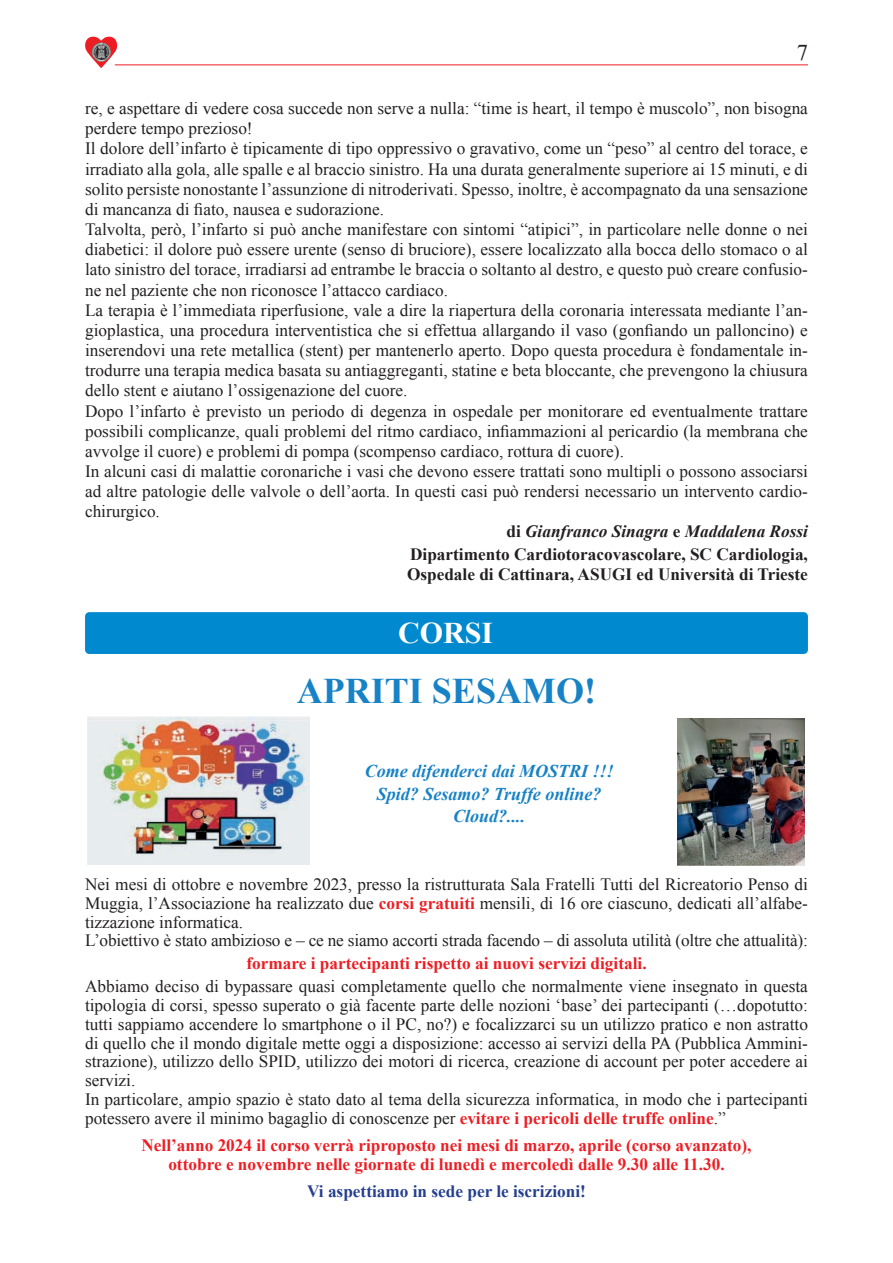
<style>
.page{position:relative;width:893px;height:1263px;background:#fff}
.page>*{position:absolute;margin:0;border:0;box-sizing:border-box;transform-origin:0 0}
.t1{font:700 36px "Times New Roman";color:#1782c5}
.t2{font:700 30px "Times New Roman";color:#fff}
.t3{font:22.5px "Times New Roman";color:#231f20}
.t4{font:italic 700 18px/22.5px "Times New Roman";color:#1782c5;text-align:center}
.t5{font:17.25px/18.8px "Times New Roman";color:#231f20}
.t6{font:700 17.25px/18.8px "Times New Roman";color:#ee1d23;text-align:center}
.t7{font:700 17.25px/19.4px "Times New Roman";color:#231f20}
.t8{font:italic 700 17.25px "Times New Roman";color:#231f20}
.t9{font:700 17.25px "Times New Roman";color:#253f8e}
.s1{font-style:normal}
.s2{font-weight:700;color:#ee1d23}
</style>
<div class="page">
<hr style="left:115px;top:64px;width:693px;height:1px;background:#ee1d23">
<svg style="left:85px;top:36px;width:33px;height:32px"></svg>
<img style="left:91px;top:42px;width:20px;height:20px;border-radius:10px">
<img style="left:87px;top:717px;width:223px;height:147px">
<img style="left:677px;top:718px;width:128px;height:148px">
<div style="left:85px;top:612px;width:723px;height:42px;background:#0089cf;border-radius:4px"></div>
<h3 class="t3" style="left:797px;top:38px;width:13px">7</h3>
<p class="t5" style="left:85px;top:99px;width:724px">re, e aspettare di vedere cosa succede non serve a nulla: “time is heart, il tempo è muscolo”, non bisogna</p>
<p class="t5" style="left:85px;top:119px;width:169px">perdere tempo prezioso!</p>
<p class="t5" style="left:85px;top:139px;width:724px">Il dolore dell’infarto è tipicamente di tipo oppressivo o gravativo, come un “peso” al centro del torace, e</p>
<p class="t5" style="left:85px;top:159px;width:724px">irradiato alla gola, alle spalle e al braccio sinistro. Ha una durata generalmente superiore ai 15 minuti, e di</p>
<p class="t5" style="left:85px;top:179px;width:724px">solito persiste nonostante l’assunzione di nitroderivati. Spesso, inoltre, è accompagnato da una sensazione</p>
<p class="t5" style="left:85px;top:199px;width:300px">di mancanza di fiato, nausea e sudorazione.</p>
<p class="t5" style="left:85px;top:220px;width:724px">Talvolta, però, l’infarto si può anche manifestare con sintomi “atipici”, in particolare nelle donne o nei</p>
<p class="t5" style="left:85px;top:240px;width:724px">diabetici: il dolore può essere urente (senso di bruciore), essere localizzato alla bocca dello stomaco o al</p>
<p class="t5" style="left:85px;top:260px;width:724px">lato sinistro del torace, irradiarsi ad entrambe le braccia o soltanto al destro, e questo può creare confusio-</p>
<p class="t5" style="left:85px;top:280px;width:365px">ne nel paziente che non riconosce l’attacco cardiaco.</p>
<p class="t5" style="left:85px;top:300px;width:724px">La terapia è l’immediata riperfusione, vale a dire la riapertura della coronaria interessata mediante l’an-</p>
<p class="t5" style="left:85px;top:320px;width:724px">gioplastica, una procedura interventistica che si effettua allargando il vaso (gonfiando un palloncino) e</p>
<p class="t5" style="left:85px;top:341px;width:724px">inserendovi una rete metallica (stent) per mantenerlo aperto. Dopo questa procedura è fondamentale in-</p>
<p class="t5" style="left:85px;top:361px;width:724px">trodurre una terapia medica basata su antiaggreganti, statine e beta bloccante, che prevengono la chiusura</p>
<p class="t5" style="left:85px;top:381px;width:324px">dello stent e aiutano l’ossigenazione del cuore.</p>
<p class="t5" style="left:85px;top:401px;width:724px">Dopo l’infarto è previsto un periodo di degenza in ospedale per monitorare ed eventualmente trattare</p>
<p class="t5" style="left:85px;top:421px;width:724px">possibili complicanze, quali problemi del ritmo cardiaco, infiammazioni al pericardio (la membrana che</p>
<p class="t5" style="left:85px;top:441px;width:540px">avvolge il cuore) e problemi di pompa (scompenso cardiaco, rottura di cuore).</p>
<p class="t5" style="left:85px;top:462px;width:724px">In alcuni casi di malattie coronariche i vasi che devono essere trattati sono multipli o possono associarsi</p>
<p class="t5" style="left:85px;top:482px;width:724px">ad altre patologie delle valvole o dell’aorta. In questi casi può rendersi necessario un intervento cardio-</p>
<p class="t5" style="left:85px;top:502px;width:76px">chirurgico.</p>
<p class="t8" style="left:506px;top:519px;width:303px"><span class="s1">di</span> Gianfranco Sinagra <span class="s1">e</span> Maddalena Rossi</p>
<p class="t7" style="left:407px;top:545px;width:402px">Dipartimento Cardiotoracovascolare, SC Cardiologia,<br>Ospedale di Cattinara, ASUGI ed Università di Trieste</p>
<h2 class="t2" style="left:398px;top:612px;width:97px">CORSI</h2>
<h1 class="t1" style="left:297px;top:666px;width:301px">APRITI SESAMO!</h1>
<p class="t4" style="left:365px;top:760px;width:251px">Come difenderci dai MOSTRI !!!<br>Spid? Sesamo? Truffe online?<br>Cloud?....</p>
<p class="t5" style="left:85px;top:875px;width:724px">Nei mesi di ottobre e novembre 2023, presso la ristrutturata Sala Fratelli Tutti del Ricreatorio Penso di Muggia, l’Associazione ha realizzato due <span class="s2">corsi gratuiti</span> mensili, di 16 ore ciascuno, dedicati all’alfabe&shy;tizzazione informatica.<br>L’obiettivo è stato ambizioso e – ce ne siamo accorti strada facendo – di assoluta utilità (oltre che attualità):</p>
<p class="t6" style="left:246px;top:954px;width:402px">formare i partecipanti rispetto ai nuovi servizi digitali.</p>
<p class="t5" style="left:85px;top:977px;width:724px">Abbiamo deciso di bypassare quasi completamente quello che normalmente viene insegnato in questa tipologia di corsi, spesso superato o già facente parte delle nozioni ‘base’ dei partecipanti (…dopotutto: tutti sappiamo accendere lo smartphone o il PC, no?) e focalizzarci su un utilizzo pratico e non astratto di quello che il mondo digitale mette oggi a disposizione: accesso ai servizi della PA (Pubblica Ammini&shy;strazione), utilizzo dello SPID, utilizzo dei motori di ricerca, creazione di account per poter accedere ai servizi.<br>In particolare, ampio spazio è stato dato al tema della sicurezza informatica, in modo che i partecipanti potessero avere il minimo bagaglio di conoscenze per <span class="s2">evitare i pericoli delle truffe online</span>.”</p>
<p class="t6" style="left:141px;top:1135px;width:612px">Nell’anno 2024 il corso verrà riproposto nei mesi di marzo, aprile (corso avanzato), ottobre e novembre nelle giornate di lunedì e mercoledì dalle 9.30 alle 11.30.</p>
<p class="t9" style="left:307px;top:1179px;width:280px">Vi aspettiamo in sede per le iscrizioni!</p>
</div>
